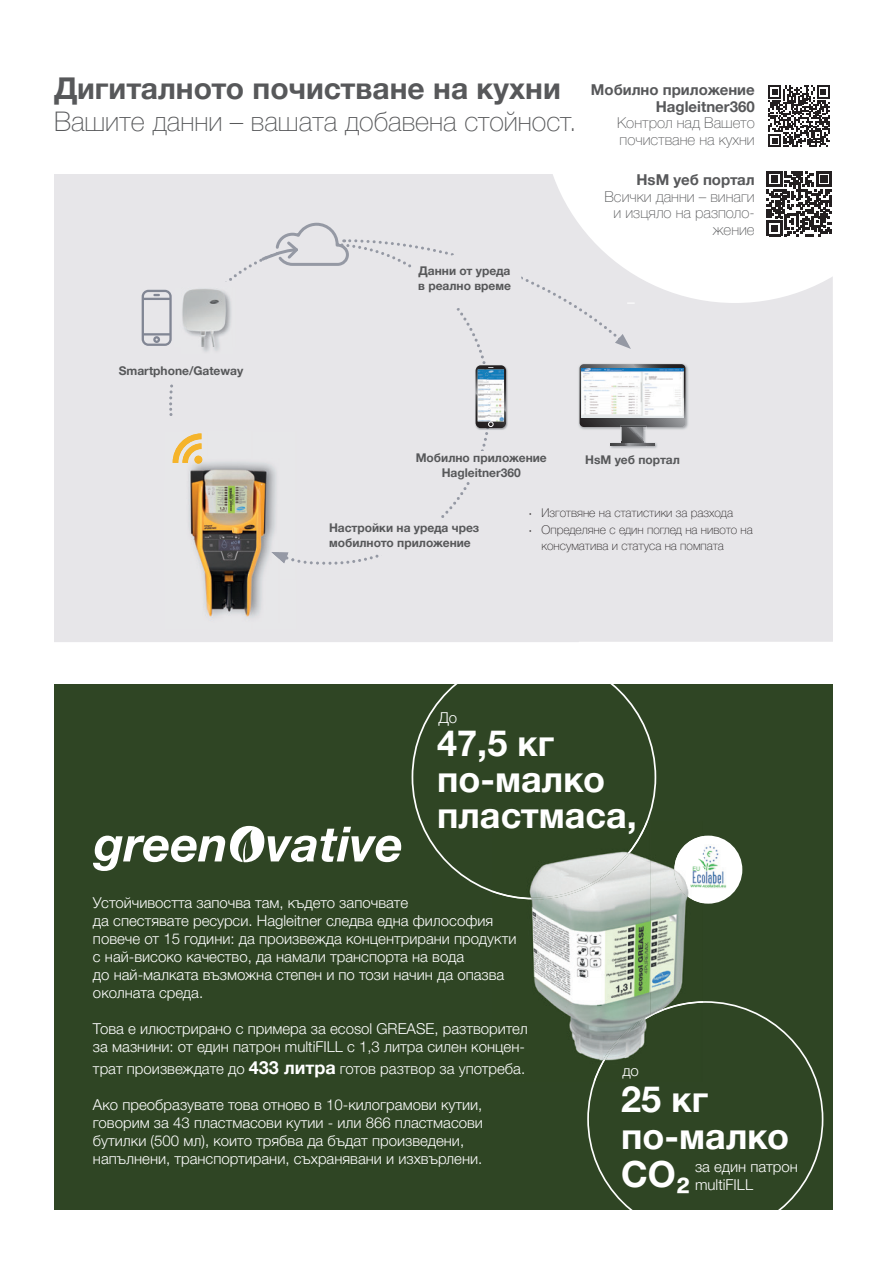
<style>
.page{position:relative;width:887px;height:1263px;background:#fff}
.page>*{position:absolute;margin:0;border:0;box-sizing:border-box;transform-origin:0 0}
.t1{font:700 36px/37.5px "Helvetica Neue LTW1 G";color:#fff}
.t2{font:700 30px "Helvetica Neue LTW1 G";color:#57585a}
.t3{font:100 27px "Helvetica Neue LTW1 G";color:#57585a}
.t4{font:300 15px/18px "Helvetica Neue LTW1 G";color:#fff}
.t5{font:100 15px/16.5px "Helvetica Neue LTW1 G";color:#57585a}
.t6{font:700 15px/16.5px "Helvetica Neue LTW1 G";color:#57585a;text-align:right}
.t7{font:700 12px/15px "Helvetica Neue LTW1 G";color:#57585a}
.t8{font:100 12px "Helvetica Neue LTW1 G";color:#231f20}
.s1{font-weight:400;font-style:italic}
.s2{font-weight:700;font-size:18px}
</style>
<div class="page">
<div style="left:54px;top:174px;width:779px;height:468px;background:#e7e6e9"></div>
<div style="left:123px;top:283px;width:117px;height:99px;background:#e7e6e9"></div>
<img style="left:685px;top:362px;width:4px;height:69px">
<div style="left:54px;top:685px;width:779px;height:525px;background:#2f4524"></div>
<svg style="left:411px;top:684px;width:245px;height:208px"></svg>
<svg style="left:587px;top:1001px;width:236px;height:209px"></svg>
<svg style="left:93px;top:826px;width:308px;height:45px"></svg>
<div style="left:674px;top:836px;width:68px;height:68px;background:#fff;border-radius:50%"></div>
<img style="left:703px;top:846px;width:24px;height:42px">
<img style="left:524px;top:821px;width:126px;height:260px">
<img style="left:650px;top:821px;width:53px;height:180px">
<img style="left:492px;top:821px;width:156px;height:78px">
<img style="left:593px;top:1001px;width:110px;height:80px">
<img style="left:674px;top:836px;width:29px;height:67px">
<svg style="left:541px;top:85px;width:292px;height:218px"></svg>
<div style="left:757px;top:162px;width:83px;height:83px;background:#fff"></div>
<svg style="left:766px;top:171px;width:65px;height:65px"></svg>
<svg style="left:768px;top:85px;width:61px;height:62px"></svg>
<img style="left:164px;top:610px;width:44px;height:19px">
<img style="left:208px;top:622px;width:44px;height:7px">
<img style="left:252px;top:610px;width:44px;height:19px">
<img style="left:186px;top:610px;width:94px;height:12px">
<svg style="left:138px;top:221px;width:547px;height:389px;background:#e0dee0"></svg>
<div style="left:415px;top:452px;width:133px;height:28px;background:#e7e6e9"></div>
<h2 class="t2" style="left:54px;top:70px;width:508px">Дигиталното почистване на кухни</h2>
<h3 class="t3" style="left:54px;top:106px;width:524px">Вашите данни – вашата добавена стойност.</h3>
<p class="t7" style="left:418px;top:263px;width:94px">Данни от уреда в реално време</p>
<p class="t6" style="left:591px;top:81px;width:165px">Мобилно приложение<br>Hagleitner360</p>
<p class="t5" style="left:617px;top:115px;width:139px">Контрол над Вашето почистване на кухни</p>
<p class="t6" style="left:636px;top:171px;width:120px">HsM уеб портал</p>
<p class="t5" style="left:604px;top:188px;width:152px;text-align:right">Всички данни – винаги и изцяло на разполо&shy;жение</p>
<p class="t7" style="left:119px;top:363px;width:126px">Smartphone/Gateway</p>
<p class="t7" style="left:416px;top:450px;width:133px;text-align:center">Мобилно приложение<br>Hagleitner360</p>
<p class="t7" style="left:585px;top:452px;width:96px">HsM уеб портал</p>
<p class="t7" style="left:329px;top:520px;width:152px">Настройки на уреда чрез мобилното приложение</p>
<p class="t8" style="left:529px;top:506px;width:206px"><span class="s1">·</span> Изготвяне на статистики за разхода</p>
<p class="t8" style="left:529px;top:522px;width:225px"><span class="s1">·</span> Определяне с един поглед на нивото на</p>
<p class="t8" style="left:541px;top:539px;width:184px">консуматива и статуса на помпата</p>
<p class="t4" style="left:438px;top:709px;width:20px">До</p>
<h1 class="t1" style="left:437px;top:725px;width:201px;line-height:36px">47,5 кг по-малко пластмаса,</h1>
<p class="t4" style="left:93px;top:894px;width:425px">Устойчивостта започва там, където започвате<br>да спестявате ресурси. Hagleitner следва една философия повече от 15 години: да произвежда концентрирани продукти с най-високо качество, да намали транспорта на вода<br>до най-малката възможна степен и по този начин да опазва околната среда.</p>
<p class="t4" style="left:93px;top:1020px;width:436px">Това е илюстрирано с примера за ecosol GREASE, разтворител за мазнини: oт един патрон multiFILL с 1,3 литра силен концен-</p>
<p class="t4" style="left:93px;top:1059px;width:434px">трат произвеждате до <span class="s2">433 литра</span> готов разтвор за употреба.</p>
<p class="t4" style="left:93px;top:1095px;width:391px">Ако преобразувате това отново в 10-килограмови кутии, говорим за 43 пластмасови кутии - или 866 пластмасови бутилки (500 мл), които трябва да бъдат произведени, напълнени, транспортирани, съхранявани и изхвърлени.</p>
<p class="t4" style="left:622px;top:1062px;width:18px">до</p>
<h1 class="t1" style="left:621px;top:1080px;width:169px">25 кг по-малко<br>CO₂</h1>
<p class="t4" style="left:695px;top:1157px;width:104px">за един патрон multiFILL</p>
</div>
